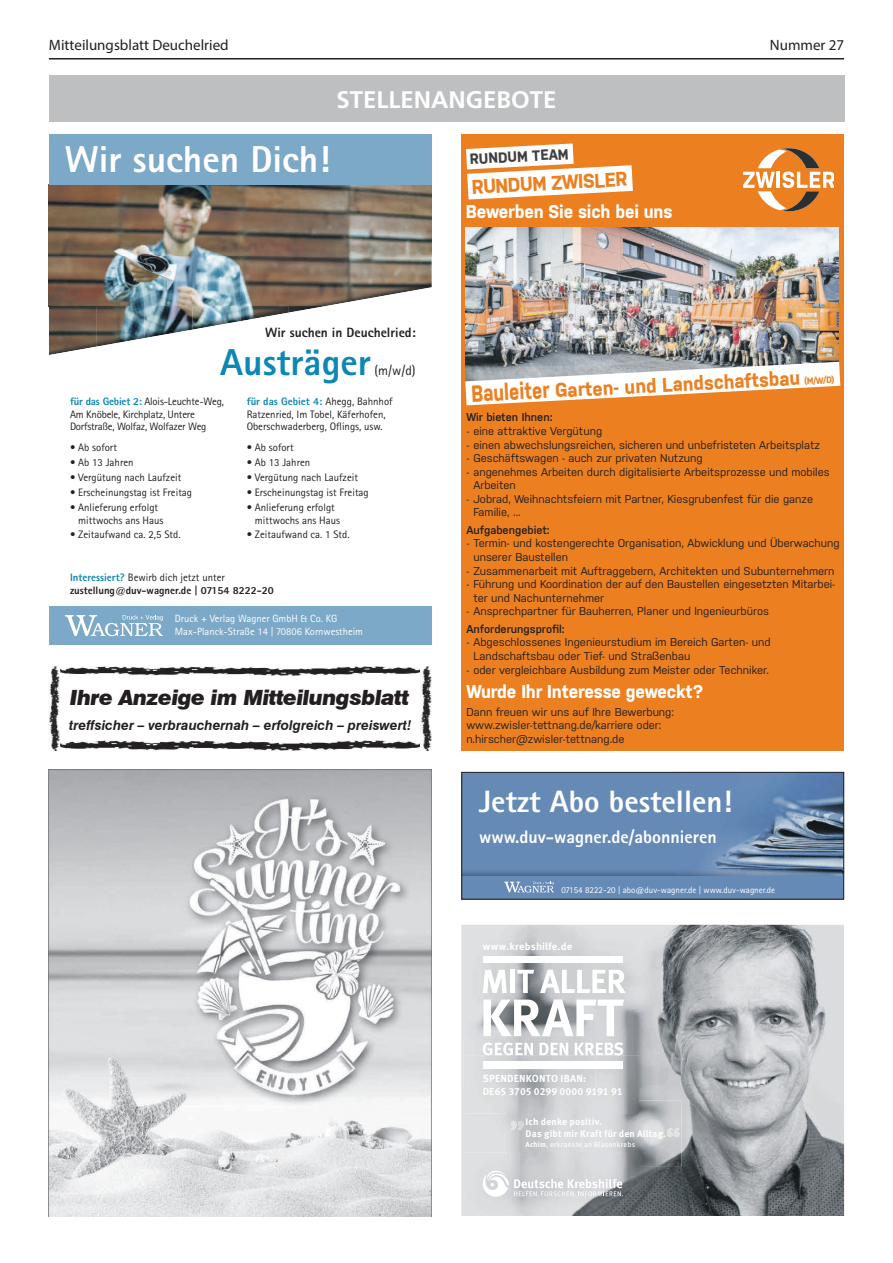
<style>
.page{position:relative;width:893px;height:1263px;background:#fff}
.page>*{position:absolute;margin:0;border:0;box-sizing:border-box;transform-origin:0 0}
.t1{font:800 37.5px "Rotis Sans Serif Std";color:#fff}
.t2{font:800 37.5px "Rotis Sans Serif Std";color:#0d87b3}
.t3{font:800 33.9px "Rotis Sans Serif Std";color:#fff}
.t4{font:800 33.9px "Rotis Sans Serif Std";color:#0d87b3}
.t5{font:800 31.05px "Rotis Sans Serif Std";color:#fff}
.t6{font:700 24px "Frutiger LT Std";color:#fff}
.t7{font:italic 900 21px "Swiss 721 BT";letter-spacing:-.025em;color:#231f20}
.t8{font:700 19.8px "Nudista";color:#ec8021;scale:.95 1}
.t9{font:700 18.45px "Nudista";letter-spacing:-.01em;color:#fff;scale:.95 1}
.t10{font:800 18px "Rotis Sans Serif Std";color:#fff}
.t11{font:15px "Myriad Pro";color:#231f20}
.t12{font:700 14.85px "Nudista";color:#3e3e3f;scale:.95 1}
.t13{font:italic 700 13.5px "Swiss 721 BT";color:#231f20}
.t14{font:800 13.5px "Rotis Sans Serif Std";color:#231f20}
.t15{font:13.5px "Rotis Sans Serif Std";color:#231f20}
.t16{font:11.25px/13.5px "Nudista";color:#231f20}
.t17{font:600 11.25px "Nudista";color:#231f20}
.t18{font:10.8px/12.9px "Rotis Sans Serif Std";color:#231f20}
.t19{font:800 10.8px/12.9px "Rotis Sans Serif Std";color:#231f20}
.t20{font:10.8px/12.9px "Rotis Sans Serif Std";letter-spacing:-.02em;color:#231f20}
.t21{font:10.5px/12.6px "Rotis Sans Serif Std";color:#fff}
.t22{font:700 10.2px/12.3px "Meta Pro";letter-spacing:.015em;color:#fff}
.t23{font:700 9.6px/11.6px "Meta Pro";letter-spacing:.02em;color:#fff}
.t24{font:9.45px/11.4px "Rotis Sans Serif Std";color:#fff}
.t25{font:9px "Rotis Sans Serif Std";color:#fff}
.t26{font:7.35px "Meta Pro";letter-spacing:.025em;color:#fff}
.s1{font-weight:800;color:#0d87b3}
.s2{color:#0d87b3}
.s3{font-weight:400}
.s4{font-size:23.4px}
.s5{font-size:9px}
.s6{font-weight:700}
</style>
<div class="page">
<hr style="left:49px;top:58px;width:795px;height:2px;background:#231f20">
<img style="left:49px;top:185px;width:383px;height:72px">
<div style="left:49px;top:134px;width:383px;height:51px;background:#7ba9c7"></div>
<img style="left:49px;top:257px;width:287px;height:30px">
<img style="left:336px;top:257px;width:48px;height:30px">
<img style="left:384px;top:257px;width:48px;height:30px">
<img style="left:49px;top:287px;width:383px;height:68px">
<div style="left:49px;top:606px;width:383px;height:39px;background:#7ba9c7"></div>
<svg style="left:65px;top:615px;width:98px;height:21px"></svg>
<div style="left:461px;top:134px;width:383px;height:617px;background:#ec8021"></div>
<img style="left:466px;top:227px;width:372px;height:135px">
<svg style="left:743px;top:148px;width:91px;height:63px"></svg>
<svg style="left:466px;top:143px;width:167px;height:56px"></svg>
<svg style="left:465px;top:362px;width:375px;height:43px"></svg>
<div style="left:49px;top:75px;width:795px;height:47px;background:#bebfc1"></div>
<img style="left:59px;top:666px;width:361px;height:10px">
<img style="left:59px;top:740px;width:361px;height:11px">
<img style="left:49px;top:666px;width:10px;height:85px">
<img style="left:421px;top:666px;width:10px;height:85px">
<div style="left:461px;top:772px;width:383px;height:127px;background:#658ab6"></div>
<img style="left:706px;top:774px;width:136px;height:94px">
<img style="left:677px;top:868px;width:165px;height:8px">
<div style="left:461px;top:772px;width:383px;height:127px;border:1px solid #231f20"></div>
<svg style="left:504px;top:882px;width:50px;height:10px"></svg>
<img style="left:49px;top:770px;width:383px;height:446px">
<img style="left:461px;top:925px;width:383px;height:291px">
<img style="left:464px;top:1152px;width:132px;height:63px">
<img style="left:596px;top:1166px;width:44px;height:49px">
<svg style="left:483px;top:1171px;width:140px;height:26px"></svg>
<img style="left:464px;top:937px;width:179px;height:151px">
<svg style="left:483px;top:970px;width:24px;height:23px"></svg>
<div style="left:510px;top:970px;width:5px;height:23px;background:#fff"></div>
<svg style="left:517px;top:970px;width:17px;height:23px"></svg>
<svg style="left:540px;top:970px;width:86px;height:23px"></svg>
<svg style="left:483px;top:999px;width:141px;height:37px"></svg>
<div style="left:483px;top:956px;width:140px;height:7px;background:#fff"></div>
<svg style="left:483px;top:1042px;width:50px;height:13px"></svg>
<svg style="left:539px;top:1043px;width:29px;height:12px"></svg>
<svg style="left:575px;top:1042px;width:48px;height:13px"></svg>
<img style="left:465px;top:1056px;width:174px;height:57px">
<img style="left:483px;top:1062px;width:140px;height:6px">
<img style="left:507px;top:1100px;width:131px;height:66px">
<img style="left:638px;top:1100px;width:43px;height:66px">
<svg style="left:511px;top:1121px;width:12px;height:9px"></svg>
<svg style="left:667px;top:1128px;width:13px;height:9px"></svg>
<h3 class="t11" style="left:49px;top:35px;width:181px">Mitteilungsblatt Deuchelried</h3>
<h3 class="t11" style="left:770px;top:35px;width:76px">Nummer 27</h3>
<h3 class="t6" style="left:337px;top:85px;width:222px">STELLENANGEBOTE</h3>
<h2 class="t3" style="left:73px;top:134px;width:241px">Wir suchen Dich!</h2>
<h1 class="t1" style="left:65px;top:136px;width:267px">Wir suchen Dich!</h1>
<h3 class="t12" style="left:469px;top:150px;width:106px;rotate:-3deg">RUNDUM TEAM</h3>
<h3 class="t8" style="left:471px;top:176px;width:166px;rotate:-3deg">RUNDUM ZWISLER</h3>
<h3 class="t9" style="left:466px;top:201px;width:219px">Bewerben Sie sich bei uns</h3>
<p class="t19" style="left:275px;top:320px;width:122px">Wir suchen in Deuchelried:</p>
<p class="t14" style="left:265px;top:324px;width:152px">Wir suchen in Deuchelried:</p>
<h2 class="t4" style="left:223px;top:329px;width:138px">Austräger</h2>
<h1 class="t2" style="left:220px;top:338px;width:152px">Austräger</h1>
<p class="t15" style="left:374px;top:362px;width:43px">(m/w/d)</p>
<p class="t20" style="left:70px;top:394px;width:155px"><span class="s1">für das Gebiet 2:</span> Alois-Leuchte-Weg,<br>Am Knöbele, Kirchplatz, Untere<br>Dorfstraße, Wolfaz, Wolfazer Weg</p>
<p class="t18" style="left:70px;top:441px;width:48px">• Ab sofort</p>
<p class="t18" style="left:70px;top:456px;width:65px">• Ab 13 Jahren</p>
<p class="t18" style="left:70px;top:471px;width:113px">• Vergütung nach Laufzeit</p>
<p class="t18" style="left:70px;top:486px;width:124px">• Erscheinungstag ist Freitag</p>
<p class="t18" style="left:78px;top:500px;width:87px;text-indent:-8px">• Anlieferung erfolgt mittwochs ans Haus</p>
<p class="t18" style="left:70px;top:528px;width:112px">• Zeitaufwand ca. 2,5 Std.</p>
<p class="t18" style="left:247px;top:394px;width:147px"><span class="s1">für das Gebiet 4:</span> Ahegg, Bahnhof<br>Ratzenried, Im Tobel, Käferhofen,<br>Oberschwaderberg, Oflings, usw.</p>
<p class="t18" style="left:247px;top:441px;width:48px">• Ab sofort</p>
<p class="t18" style="left:247px;top:456px;width:65px">• Ab 13 Jahren</p>
<p class="t18" style="left:247px;top:471px;width:113px">• Vergütung nach Laufzeit</p>
<p class="t18" style="left:247px;top:486px;width:124px">• Erscheinungstag ist Freitag</p>
<p class="t18" style="left:255px;top:500px;width:87px;text-indent:-8px">• Anlieferung erfolgt mittwochs ans Haus</p>
<p class="t18" style="left:247px;top:528px;width:104px">• Zeitaufwand ca. 1 Std.</p>
<p class="t19" style="left:70px;top:571px;width:205px"><span class="s2">Interessiert?</span> <span class="s3">Bewirb dich jetzt unter </span>zustellung@duv-wagner.de | 07154 8222-20</p>
<p class="t21" style="left:175px;top:612px;width:190px">Druck + Verlag Wagner GmbH &amp; Co. KG<br>Max-Planck-Straße 14 | 70806 Kornwestheim</p>
<p class="t24" style="left:172px;top:618px;width:171px">Druck + Verlag Wagner GmbH &amp; Co. KG<br>Max-Planck-Straße 14 | 70806 Kornwestheim</p>
<h3 class="t7" style="left:70px;top:685px;width:341px">Ihre Anzeige im Mitteilungsblatt</h3>
<p class="t13" style="left:69px;top:717px;width:344px">treffsicher – verbrauchernah – erfolgreich – preiswert!</p>
<h3 class="t8" style="left:471px;top:384px;width:384px;rotate:-3deg"><span class="s4">Bauleiter</span> Garten- und Landschaftsbau <span class="s5">(M/W/D)</span></h3>
<p class="t17" style="left:466px;top:411px;width:88px">Wir bieten Ihnen:</p>
<p class="t16" style="left:466px;top:424px;width:137px">- eine attraktive Vergütung</p>
<p class="t16" style="left:466px;top:438px;width:355px">- einen abwechslungsreichen, sicheren und unbefristeten Arbeitsplatz</p>
<p class="t16" style="left:466px;top:451px;width:238px">- Geschäftswagen - auch zur privaten Nutzung</p>
<p class="t16" style="left:473px;top:465px;width:358px;text-indent:-7px">- angenehmes Arbeiten durch digitalisierte Arbeitsprozesse und mobiles<br>Arbeiten</p>
<p class="t16" style="left:473px;top:492px;width:341px;text-indent:-7px">- Jobrad, Weihnachtsfeiern mit Partner, Kiesgrubenfest für die ganze<br>Familie, ...</p>
<p class="t17" style="left:466px;top:523px;width:85px">Aufgabengebiet:</p>
<p class="t16" style="left:473px;top:537px;width:368px;text-indent:-7px">- Termin- und kostengerechte Organisation, Abwicklung und Überwachung unserer Baustellen</p>
<p class="t16" style="left:466px;top:564px;width:370px">- Zusammenarbeit mit Auftraggebern, Architekten und Subunternehmern</p>
<p class="t16" style="left:473px;top:577px;width:363px;text-indent:-7px">- Führung und Koordination der auf den Baustellen eingesetzten Mitarbei&shy;ter und Nachunternehmer</p>
<p class="t16" style="left:466px;top:604px;width:304px">- Ansprechpartner für Bauherren, Planer und Ingenieurbüros</p>
<p class="t17" style="left:466px;top:622px;width:100px">Anforderungsprofil:</p>
<p class="t16" style="left:473px;top:636px;width:299px;text-indent:-7px">- Abgeschlossenes Ingenieurstudium im Bereich Garten- und<br>Landschaftsbau oder Tief- und Straßenbau</p>
<p class="t16" style="left:466px;top:663px;width:304px">- oder vergleichbare Ausbildung zum Meister oder Techniker.</p>
<h3 class="t9" style="left:466px;top:681px;width:251px">Wurde Ihr Interesse geweckt?</h3>
<p class="t16" style="left:466px;top:705px;width:209px">Dann freuen wir uns auf Ihre Bewerbung: www.zwisler-tettnang.de/karriere oder: n.hirscher@zwisler-tettnang.de</p>
<h3 class="t5" style="left:479px;top:782px;width:254px">Jetzt Abo bestellen!</h3>
<h3 class="t10" style="left:479px;top:825px;width:239px">www.duv-wagner.de/abonnieren</h3>
<p class="t25" style="left:561px;top:884px;width:215px">07154 8222-20 | abo@duv-wagner.de | www.duv-wagner.de</p>
<p class="t22" style="left:483px;top:940px;width:91px">www.krebshilfe.de</p>
<p class="t22" style="left:483px;top:1073px;width:142px">SPENDENKONTO IBAN:<br>DE65 3705 0299 0000 9191 91</p>
<p class="t23" style="left:525px;top:1116px;width:142px">Ich denke positiv.<br>Das gibt mir Kraft für den Alltag.</p>
<p class="t26" style="left:525px;top:1140px;width:112px"><span class="s6">Achim</span>, erkrankte an Blasenkrebs</p>
</div>
